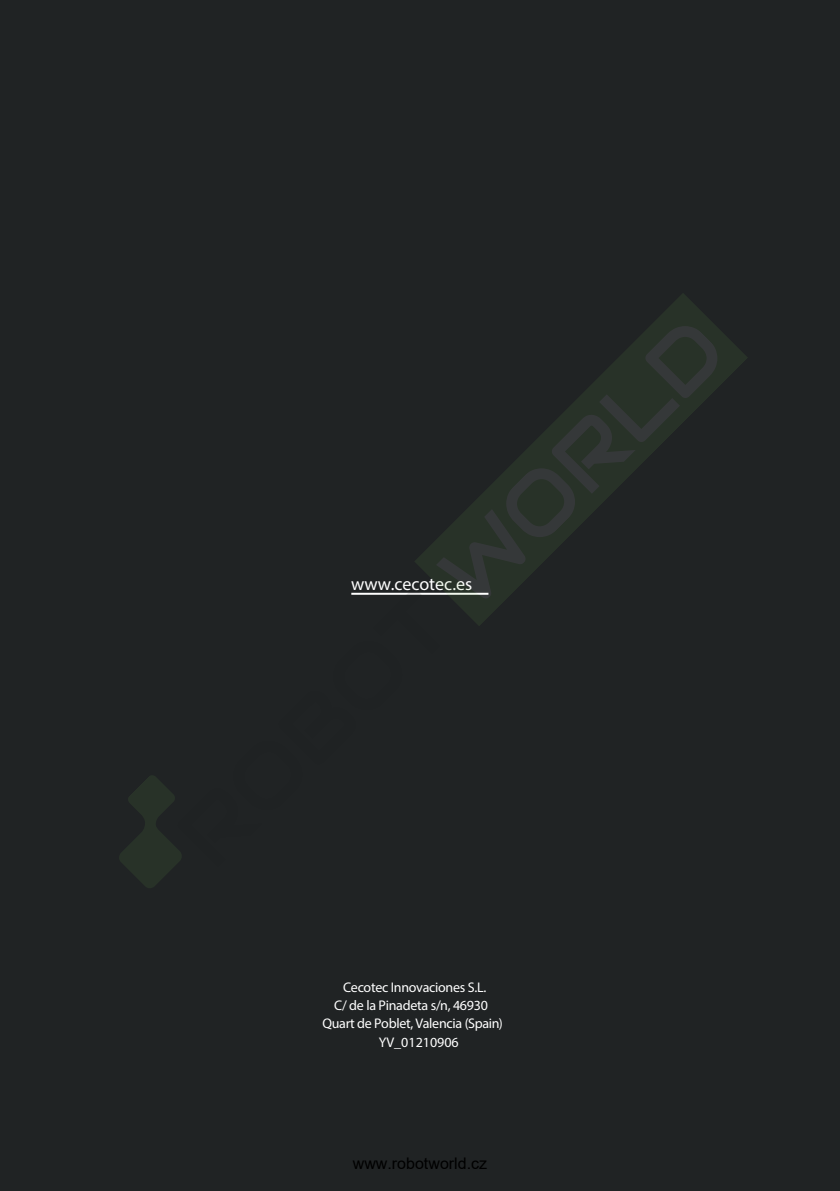
<style>
.page{position:relative;width:840px;height:1191px;background:#fff}
.page>*{position:absolute;margin:0;border:0;box-sizing:border-box;transform-origin:0 0}
.t1{font:18px "Exo 2";color:#fff}
.t2{font:16px "Arial";color:#000}
.t3{font:14px "Exo 2";letter-spacing:-.02em;color:#fff}
.t4{font:14px "Exo 2";color:#fff}
</style>
<div class="page">
<div style="left:0;top:0;width:839px;height:1191px;background:#202324"></div>
<svg style="left:651px;top:293px;width:96px;height:95px"></svg>
<svg style="left:119px;top:326px;width:598px;height:562px"></svg>
<p class="t1" style="left:351px;top:577px;width:122px">www.cecotec.es</p>
<p class="t3" style="left:343px;top:982px;width:144px">Cecotec Innovaciones S.L.</p>
<p class="t3" style="left:334px;top:1000px;width:155px">C/ de la Pinadeta s/n, 46930</p>
<p class="t3" style="left:322px;top:1018px;width:182px">Quart de Poblet, Valencia (Spain)</p>
<p class="t4" style="left:378px;top:1036px;width:81px">YV_01210906</p>
<p class="t2" style="left:352px;top:1154px;width:136px">www.robotworld.cz</p>
</div>
